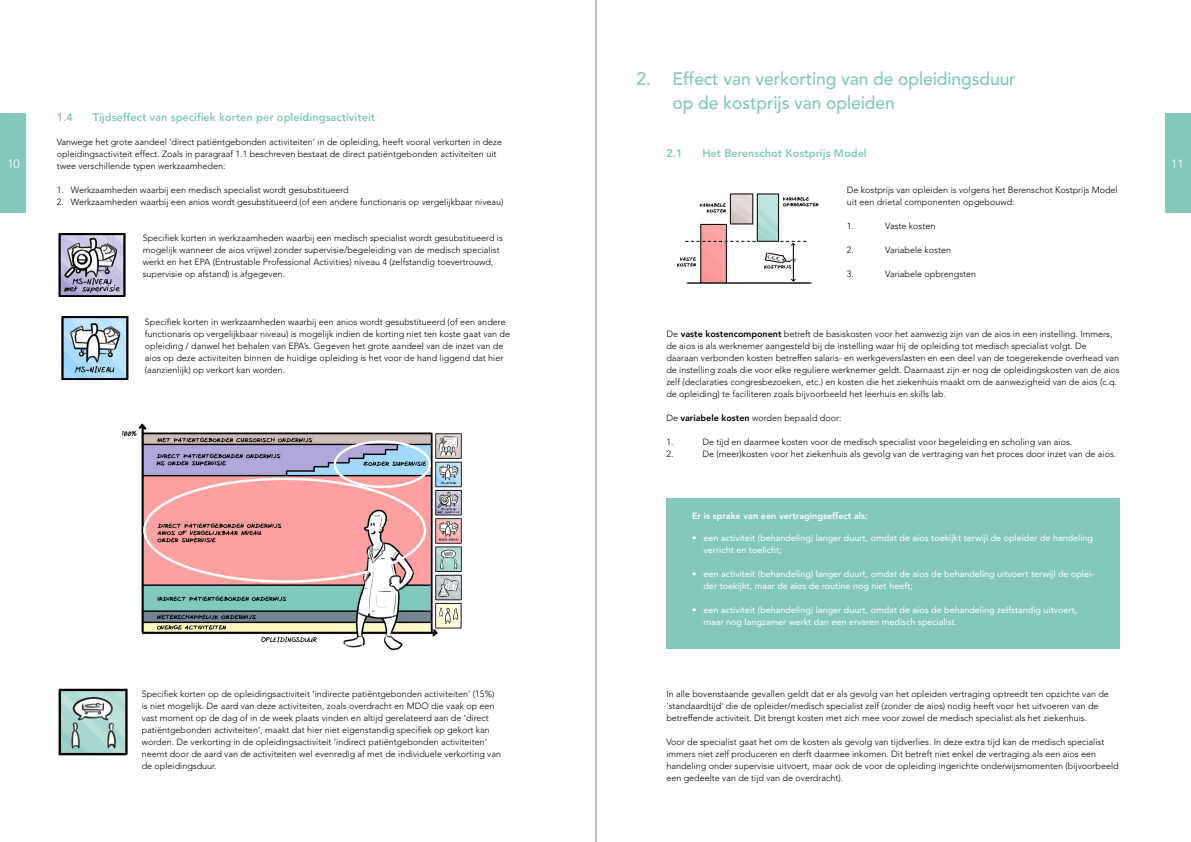
<style>
.page{position:relative;width:1191px;height:842px;background:#fff}
.page>*{position:absolute;margin:0;border:0;box-sizing:border-box;transform-origin:0 0}
.t1{font:500 18px/24px "Avenir LT Std";letter-spacing:-.005em;color:#84c8bc}
.t2{font:300 12px "Avenir LT Std";color:#fff}
.t3{font:800 11px "Avenir LT Std";color:#84c8bc}
.t4{font:300 9px/12px "Avenir LT Std";color:#000}
.t5{font:9px/12px "Avenir LT Std";color:#fff}
.t6{font:800 9px "Avenir LT Std";color:#fff}
.s1{font-weight:800}
</style>
<div class="page">
<div style="left:1165px;top:113px;width:26px;height:100px;background:#84c8bc"></div>
<div style="left:0;top:113px;width:26px;height:100px;background:#84c8bc"></div>
<img style="left:58px;top:233px;width:68px;height:63px">
<img style="left:61px;top:316px;width:68px;height:64px">
<img style="left:122px;top:423px;width:340px;height:228px">
<div style="left:334px;top:440px;width:97px;height:48px;border:2px solid #fff;border-radius:50%"></div>
<img style="left:58px;top:688px;width:70px;height:68px">
<img style="left:676px;top:193px;width:143px;height:91px">
<div style="left:666px;top:499px;width:454px;height:150px;background:#84c8bc"></div>
<hr style="left:596px;top:0;width:1px;height:842px;background:#778592">
<h1 class="t1" style="left:672px;top:67px;width:345px;text-indent:-36px">2. Effect van verkorting van de opleidingsduur op de kostprijs van opleiden</h1>
<p class="t3" style="left:666px;top:147px;width:18px">2.1</p>
<p class="t3" style="left:702px;top:147px;width:166px">Het Berenschot Kostprijs Model</p>
<p class="t3" style="left:57px;top:111px;width:18px">1.4</p>
<p class="t3" style="left:93px;top:111px;width:284px">Tijdseffect van specifiek korten per opleidingsactiviteit</p>
<p class="t4" style="left:57px;top:136px;width:447px">Vanwege het grote aandeel ‘direct patiëntgebonden activiteiten’ in de opleiding, heeft vooral verkorten in deze opleidingsactiviteit effect. Zoals in paragraaf 1.1 beschreven bestaat de direct patiëntgebonden activiteiten uit twee verschillende typen werkzaamheden:</p>
<p class="t4" style="left:57px;top:184px;width:293px">1. Werkzaamheden waarbij een medisch specialist wordt gesubstitueerd</p>
<p class="t4" style="left:57px;top:196px;width:448px">2. Werkzaamheden waarbij een anios wordt gesubstitueerd (of een andere functionaris op vergelijkbaar niveau)</p>
<p class="t4" style="left:143px;top:232px;width:362px">Specifiek korten in werkzaamheden waarbij een medisch specialist wordt gesubstitueerd is mogelijk wanneer de aios vrijwel zonder supervisie/begeleiding van de medisch specialist werkt en het EPA (Entrustable Professional Activities) niveau 4 (zelfstandig toevertrouwd, supervisie op afstand) is afgegeven.</p>
<p class="t4" style="left:145px;top:316px;width:367px">Specifiek korten in werkzaamheden waarbij een anios wordt gesubstitueerd (of een andere functionaris op vergelijkbaar niveau) is mogelijk indien de korting niet ten koste gaat van de opleiding / danwel het behalen van EPA’s. Gegeven het grote aandeel van de inzet van de aios op deze activiteiten binnen de huidige opleiding is het voor de hand liggend dat hier (aanzienlijk) op verkort kan worden.</p>
<h2 class="t2" style="left:7px;top:156px;width:14px">10</h2>
<h2 class="t2" style="left:1171px;top:156px;width:14px">11</h2>
<p class="t4" style="left:847px;top:184px;width:272px">De kostprijs van opleiden is volgens het Berenschot Kostprijs Model uit een drietal componenten opgebouwd:</p>
<p class="t4" style="left:847px;top:220px;width:9px">1.</p>
<p class="t4" style="left:885px;top:220px;width:52px">Vaste kosten</p>
<p class="t4" style="left:847px;top:244px;width:9px">2.</p>
<p class="t4" style="left:885px;top:244px;width:67px">Variabele kosten</p>
<p class="t4" style="left:847px;top:268px;width:9px">3.</p>
<p class="t4" style="left:885px;top:268px;width:92px">Variabele opbrengsten</p>
<p class="t4" style="left:666px;top:328px;width:455px">De <span class="s1">vaste kostencomponent</span> betreft de basiskosten voor het aanwezig zijn van de aios in een instelling. Immers, de aios is als werknemer aangesteld bij de instelling waar hij de opleiding tot medisch specialist volgt. De daaraan verbonden kosten betreffen salaris- en werkgeverslasten en een deel van de toegerekende overhead van de instelling zoals die voor elke reguliere werknemer geldt. Daarnaast zijn er nog de opleidingskosten van de aios zelf (declaraties congresbezoeken, etc.) en kosten die het ziekenhuis maakt om de aanwezigheid van de aios (c.q. de opleiding) te faciliteren zoals bijvoorbeeld het leerhuis en skills lab.</p>
<p class="t4" style="left:666px;top:412px;width:176px">De <span class="s1">variabele kosten</span> worden bepaald door:</p>
<p class="t4" style="left:666px;top:436px;width:9px">1.</p>
<p class="t4" style="left:702px;top:436px;width:371px">De tijd en daarmee kosten voor de medisch specialist voor begeleiding en scholing van aios.</p>
<p class="t4" style="left:666px;top:448px;width:9px">2.</p>
<p class="t4" style="left:702px;top:448px;width:415px">De (meer)kosten voor het ziekenhuis als gevolg van de vertraging van het proces door inzet van de aios.</p>
<p class="t4" style="left:142px;top:688px;width:361px">Specifiek korten op de opleidingsactiviteit ‘indirecte patiëntgebonden activiteiten’ (15%) is niet mogelijk. De aard van deze activiteiten, zoals overdracht en MDO die vaak op een vast moment op de dag of in de week plaats vinden en altijd gerelateerd aan de ‘direct patiëntgebonden activiteiten’, maakt dat hier niet eigenstandig specifiek op gekort kan worden. De verkorting in de opleidingsactiviteit ‘indirect patiëntgebonden activiteiten’ neemt door de aard van de activiteiten wel evenredig af met de individuele verkorting van de opleidingsduur.</p>
<p class="t6" style="left:692px;top:510px;width:177px">Er is sprake van een vertragingseffect als:</p>
<p class="t5" style="left:703px;top:532px;width:391px;text-indent:-11px">• een activiteit (behandeling) langer duurt, omdat de aios toekijkt terwijl de opleider de handeling verricht en toelicht;</p>
<p class="t5" style="left:703px;top:568px;width:392px;text-indent:-11px">• een activiteit (behandeling) langer duurt, omdat de aios de behandeling uitvoert terwijl de oplei&shy;der toekijkt, maar de aios de routine nog niet heeft;</p>
<p class="t5" style="left:703px;top:604px;width:375px;text-indent:-11px">• een activiteit (behandeling) langer duurt, omdat de aios de behandeling zelfstandig uitvoert, maar nog langzamer werkt dan een ervaren medisch specialist.</p>
<p class="t4" style="left:666px;top:688px;width:444px">In alle bovenstaande gevallen geldt dat er als gevolg van het opleiden vertraging optreedt ten opzichte van de 'standaardtijd' die de opleider/medisch specialist zelf (zonder de aios) nodig heeft voor het uitvoeren van de betreffende activiteit. Dit brengt kosten met zich mee voor zowel de medisch specialist als het ziekenhuis.</p>
<p class="t4" style="left:666px;top:736px;width:454px">Voor de specialist gaat het om de kosten als gevolg van tijdverlies. In deze extra tijd kan de medisch specialist immers niet zelf produceren en derft daarmee inkomen. Dit betreft niet enkel de vertraging als een aios een handeling onder supervisie uitvoert, maar ook de voor de opleiding ingerichte onderwijsmomenten (bijvoorbeeld een gedeelte van de tijd van de overdracht).</p>
</div>
